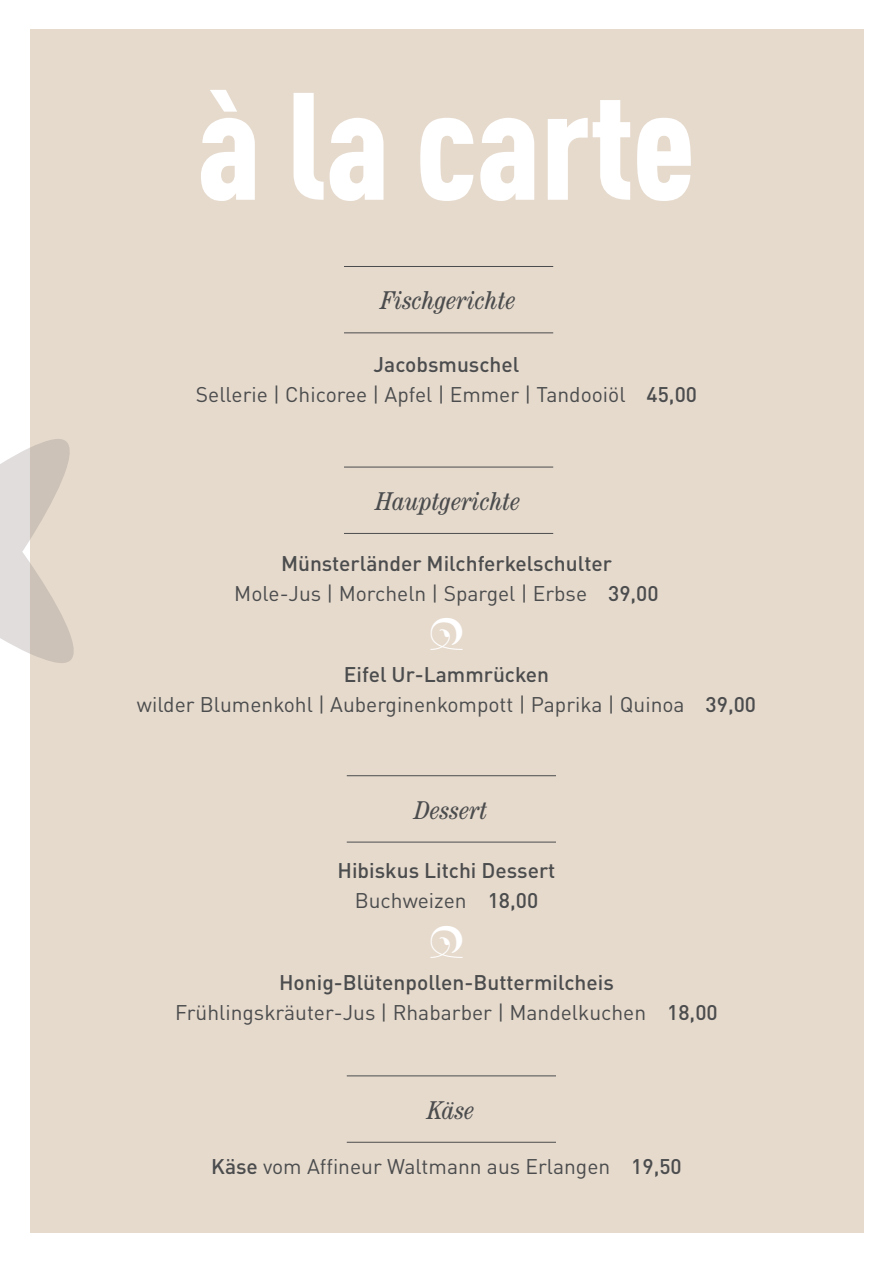
<style>
.page{position:relative;width:893px;height:1263px;background:#fff}
.page>*{position:absolute;margin:0;border:0;box-sizing:border-box;transform-origin:0 0}
.t1{font:900 condensed 150.15px "DIN Pro";color:#fff}
.t2{font:italic condensed 25.8px "Century";color:#4b4c4d}
.t3{font:21px/30px "DIN Pro";color:#4b4c4d;text-align:center}
.t4{font:500 21px/30px "DIN Pro";color:#4b4c4d;text-align:center}
.s1{font-weight:500}
.s2{font-weight:400}
</style>
<div class="page">
<div style="left:30px;top:30px;width:833px;height:1203px;background:#e6dacd"></div>
<hr style="left:344px;top:467px;width:209px;height:1px;background:#4b4c4d">
<hr style="left:344px;top:533px;width:209px;height:1px;background:#4b4c4d">
<svg style="left:0;top:439px;width:74px;height:224px"></svg>
<hr style="left:344px;top:266px;width:209px;height:1px;background:#4b4c4d">
<hr style="left:344px;top:332px;width:209px;height:1px;background:#4b4c4d">
<hr style="left:347px;top:775px;width:209px;height:1px;background:#4b4c4d">
<hr style="left:347px;top:842px;width:209px;height:1px;background:#4b4c4d">
<hr style="left:347px;top:1075px;width:209px;height:1px;background:#4b4c4d">
<hr style="left:347px;top:1142px;width:209px;height:1px;background:#4b4c4d">
<h1 class="t1" style="left:198px;top:29px;width:499px">à la carte</h1>
<p class="t2" style="left:381px;top:286px;width:137px">Fischgerichte</p>
<p class="t3" style="left:196px;top:347px;width:503px"><span class="s1">Jacobsmuschel<br></span>Sellerie | Chicoree | Apfel | Emmer | Tandooiöl <span class="s1">45,00</span></p>
<p class="t2" style="left:376px;top:486px;width:146px">Hauptgerichte</p>
<p class="t4" style="left:234px;top:546px;width:426px">Münsterländer Milchferkelschulter<br><span class="s2">Mole-Jus | Morcheln | Spargel | Erbse</span> 39,00</p>
<p class="t3" style="left:137px;top:657px;width:621px"><span class="s1">Eifel Ur-Lammrücken<br></span>wilder Blumenkohl | Auberginenkompott | Paprika | Quinoa <span class="s1">39,00</span></p>
<p class="t2" style="left:415px;top:795px;width:75px">Dessert</p>
<p class="t4" style="left:338px;top:853px;width:219px">Hibiskus Litchi Dessert<br><span class="s2">Buchweizen</span> 18,00</p>
<p class="t3" style="left:175px;top:965px;width:544px"><span class="s1">Honig-Blütenpollen-Buttermilcheis<br></span>Frühlingskräuter-Jus | Rhabarber | Mandelkuchen <span class="s1">18,00</span></p>
<p class="t2" style="left:428px;top:1095px;width:49px">Käse</p>
<p class="t3" style="left:211px;top:1149px;width:472px"><span class="s1">Käse</span> vom Affineur Waltmann aus Erlangen <span class="s1">19,50</span></p>
</div>
